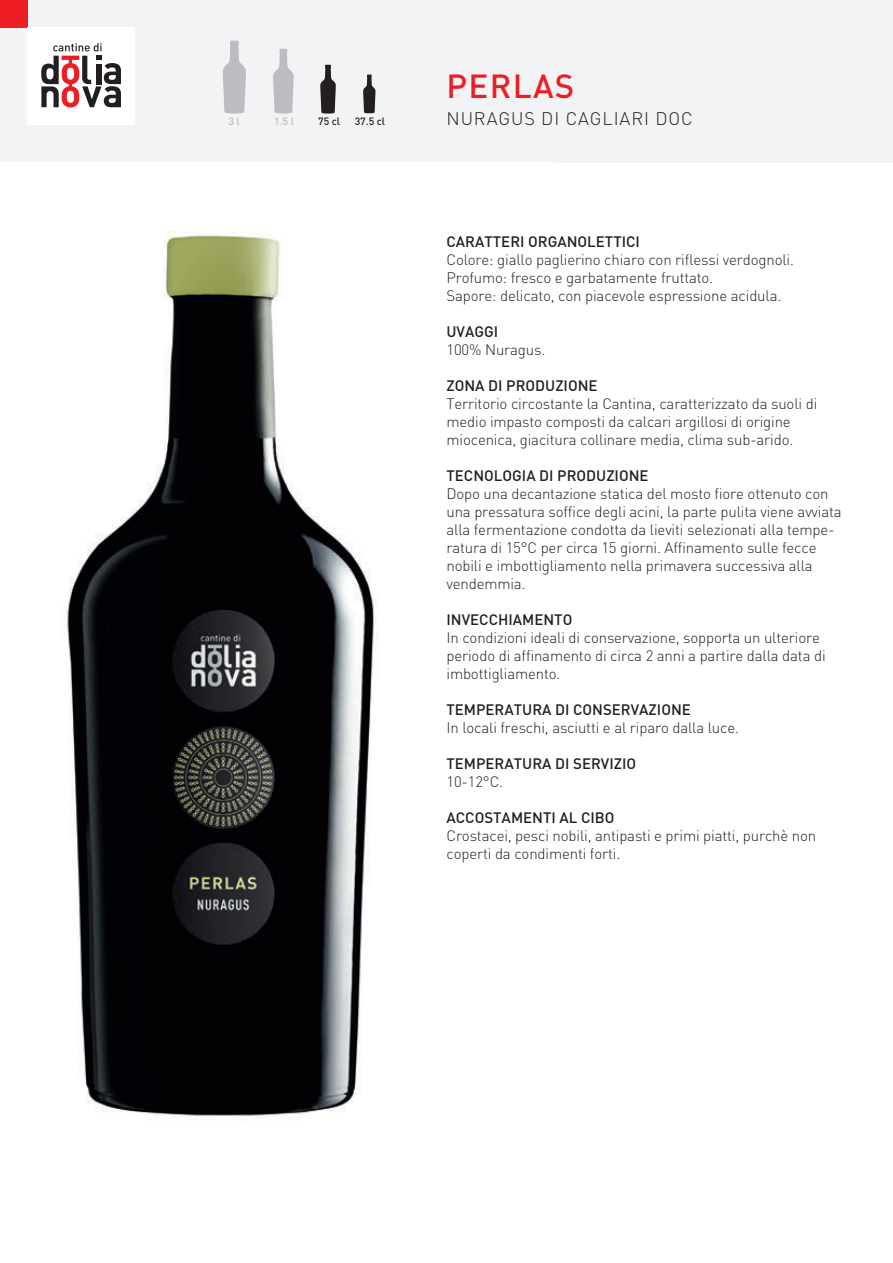
<style>
.page{position:relative;width:893px;height:1263px;background:#fff}
.page>*{position:absolute;margin:0;border:0;box-sizing:border-box;transform-origin:0 0}
.t1{font:500 33px "DIN Pro";letter-spacing:.04em;color:#ee1d23}
.t2{font:300 18px "DIN Pro";letter-spacing:.05em;color:#231f20}
.t3{font:300 15px/18px "DIN Pro";letter-spacing:-.01em;color:#231f20}
.t4{font:500 15px "DIN Pro";color:#231f20}
.t5{font:500 10.5px "DIN Pro";color:#231f20}
.t6{font:500 10.5px "DIN Pro";color:#bcbdc0}
</style>
<div class="page">
<div style="left:0;top:0;width:893px;height:162px;background:#f2f3f4"></div>
<div style="left:0;top:0;width:27px;height:27px;background:#ee1d23"></div>
<div style="left:27px;top:27px;width:108px;height:98px;background:#fff"></div>
<svg style="left:41px;top:43px;width:80px;height:64px"></svg>
<img style="left:67px;top:231px;width:313px;height:889px">
<svg style="left:320px;top:65px;width:16px;height:49px"></svg>
<svg style="left:273px;top:49px;width:21px;height:65px"></svg>
<svg style="left:223px;top:41px;width:23px;height:73px"></svg>
<svg style="left:363px;top:75px;width:12px;height:38px"></svg>
<p class="t6" style="left:229px;top:114px;width:13px">3 l</p>
<p class="t6" style="left:274px;top:114px;width:21px">1,5 l</p>
<p class="t5" style="left:318px;top:114px;width:24px">75 cl</p>
<p class="t5" style="left:355px;top:114px;width:32px">37,5 cl</p>
<h1 class="t1" style="left:446px;top:64px;width:129px">PERLAS</h1>
<p class="t2" style="left:446px;top:106px;width:248px">NURAGUS DI CAGLIARI DOC</p>
<p class="t4" style="left:446px;top:231px;width:195px">CARATTERI ORGANOLETTICI</p>
<p class="t3" style="left:446px;top:250px;width:349px">Colore: giallo paglierino chiaro con riflessi verdognoli.<br>Profumo: fresco e garbatamente fruttato.<br>Sapore: delicato, con piacevole espressione acidula.</p>
<p class="t4" style="left:446px;top:321px;width:53px">UVAGGI</p>
<p class="t3" style="left:446px;top:340px;width:100px">100% Nuragus.</p>
<p class="t4" style="left:446px;top:375px;width:153px">ZONA DI PRODUZIONE</p>
<p class="t3" style="left:446px;top:394px;width:372px">Territorio circostante la Cantina, caratterizzato da suoli di medio impasto composti da calcari argillosi di origine miocenica, giacitura collinare media, clima sub-arido.</p>
<p class="t4" style="left:446px;top:465px;width:204px">TECNOLOGIA DI PRODUZIONE</p>
<p class="t3" style="left:446px;top:484px;width:397px">Dopo una decantazione statica del mosto fiore ottenuto con una pressatura soffice degli acini, la parte pulita viene avviata alla fermentazione condotta da lieviti selezionati alla tempe&shy;ratura di 15°C per circa 15 giorni. Affinamento sulle fecce nobili e imbottigliamento nella primavera successiva alla vendemmia.</p>
<p class="t4" style="left:446px;top:609px;width:127px">INVECCHIAMENTO</p>
<p class="t3" style="left:446px;top:628px;width:381px">In condizioni ideali di conservazione, sopporta un ulteriore periodo di affinamento di circa 2 anni a partire dalla data di imbottigliamento.</p>
<p class="t4" style="left:446px;top:699px;width:246px">TEMPERATURA DI CONSERVAZIONE</p>
<p class="t3" style="left:446px;top:718px;width:294px">In locali freschi, asciutti e al riparo dalla luce.</p>
<p class="t4" style="left:446px;top:753px;width:191px">TEMPERATURA DI SERVIZIO</p>
<p class="t3" style="left:446px;top:772px;width:58px">10-12°C.</p>
<p class="t4" style="left:446px;top:807px;width:170px">ACCOSTAMENTI AL CIBO</p>
<p class="t3" style="left:446px;top:826px;width:371px">Crostacei, pesci nobili, antipasti e primi piatti, purchè non coperti da condimenti forti.</p>
</div>
